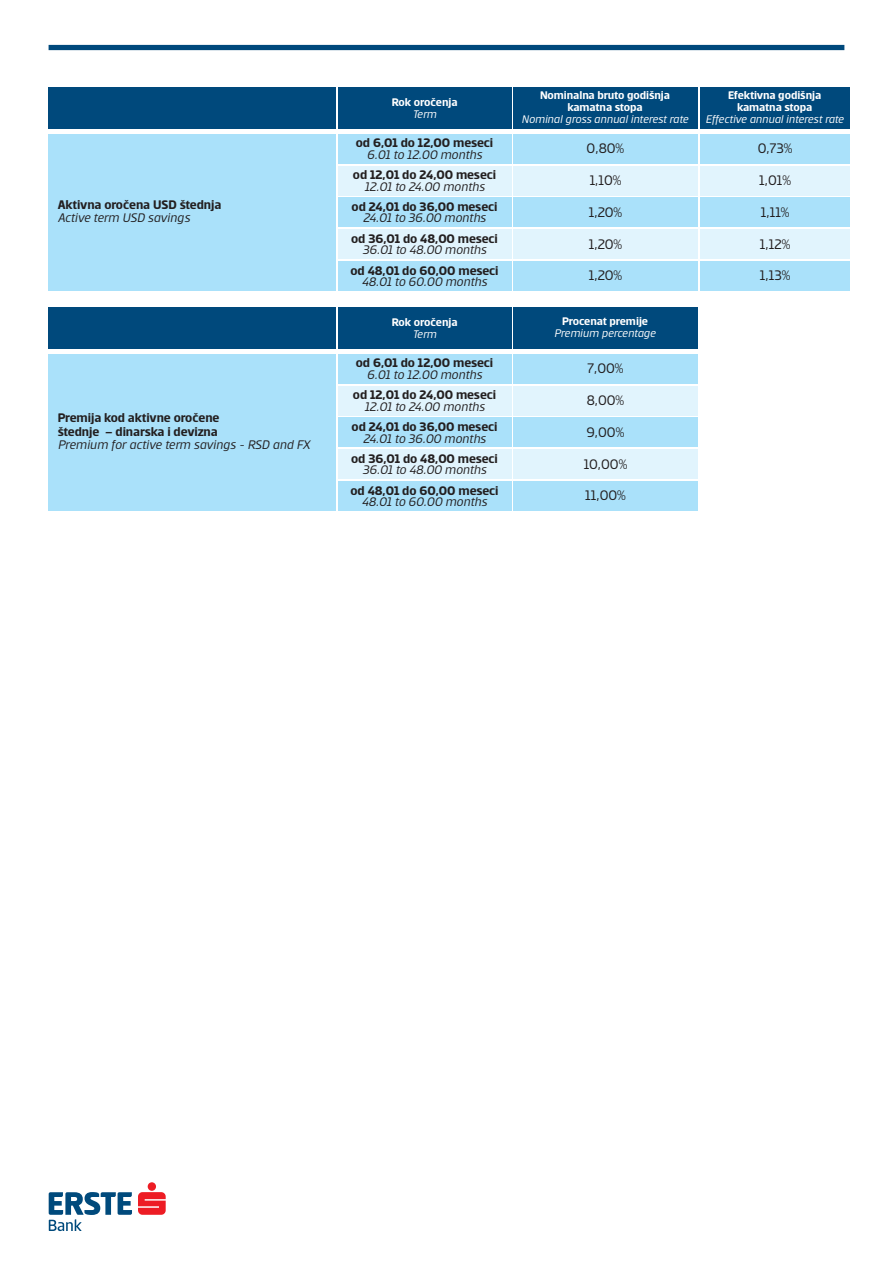
<style>
.page{position:relative;width:893px;height:1263px;background:#fff}
.page>*{position:absolute;margin:0;border:0;box-sizing:border-box;transform-origin:0 0}
.t1{font:15px "Erste";letter-spacing:-.01em;color:#231f20}
.t2{font:700 13.5px/13.5px "Erste";letter-spacing:-.01em;color:#231f20}
.t3{font:italic 13.5px "Erste";letter-spacing:-.01em;color:#231f20}
.t4{font:700 12px/12px "Erste";letter-spacing:-.01em;color:#fff;text-align:center}
.t5{font:italic 12px "Erste";letter-spacing:-.01em;color:#fff}
</style>
<div class="page">
<div style="left:49px;top:307px;width:287px;height:42px;background:#00497c"></div>
<div style="left:338px;top:354px;width:173px;height:30px;background:#aae1fa"></div>
<div style="left:338px;top:417px;width:173px;height:30px;background:#aae1fa"></div>
<div style="left:338px;top:481px;width:173px;height:30px;background:#aae1fa"></div>
<div style="left:338px;top:386px;width:173px;height:29px;background:#e1f4fd"></div>
<div style="left:338px;top:449px;width:173px;height:30px;background:#e1f4fd"></div>
<div style="left:338px;top:307px;width:173px;height:42px;background:#00497c"></div>
<div style="left:513px;top:354px;width:185px;height:30px;background:#aae1fa"></div>
<div style="left:513px;top:417px;width:185px;height:30px;background:#aae1fa"></div>
<div style="left:513px;top:481px;width:185px;height:30px;background:#aae1fa"></div>
<div style="left:513px;top:386px;width:185px;height:29px;background:#e1f4fd"></div>
<div style="left:513px;top:449px;width:185px;height:30px;background:#e1f4fd"></div>
<div style="left:513px;top:307px;width:185px;height:42px;background:#00497c"></div>
<div style="left:49px;top:481px;width:287px;height:30px;background:#aae1fa"></div>
<div style="left:49px;top:354px;width:287px;height:139px;background:#aae1fa"></div>
<div style="left:49px;top:87px;width:287px;height:42px;background:#00497c"></div>
<div style="left:338px;top:134px;width:173px;height:30px;background:#aae1fa"></div>
<div style="left:338px;top:197px;width:173px;height:30px;background:#aae1fa"></div>
<div style="left:338px;top:261px;width:173px;height:30px;background:#aae1fa"></div>
<div style="left:338px;top:166px;width:173px;height:29px;background:#e1f4fd"></div>
<div style="left:338px;top:229px;width:173px;height:30px;background:#e1f4fd"></div>
<div style="left:338px;top:87px;width:173px;height:42px;background:#00497c"></div>
<div style="left:513px;top:134px;width:185px;height:30px;background:#aae1fa"></div>
<div style="left:513px;top:197px;width:185px;height:30px;background:#aae1fa"></div>
<div style="left:513px;top:261px;width:185px;height:30px;background:#aae1fa"></div>
<div style="left:513px;top:166px;width:185px;height:29px;background:#e1f4fd"></div>
<div style="left:513px;top:229px;width:185px;height:30px;background:#e1f4fd"></div>
<div style="left:700px;top:134px;width:150px;height:30px;background:#aae1fa"></div>
<div style="left:700px;top:197px;width:150px;height:30px;background:#aae1fa"></div>
<div style="left:700px;top:261px;width:150px;height:30px;background:#aae1fa"></div>
<div style="left:700px;top:166px;width:150px;height:29px;background:#e1f4fd"></div>
<div style="left:700px;top:229px;width:150px;height:30px;background:#e1f4fd"></div>
<div style="left:513px;top:87px;width:185px;height:42px;background:#00497c"></div>
<div style="left:700px;top:87px;width:150px;height:42px;background:#00497c"></div>
<div style="left:49px;top:261px;width:287px;height:30px;background:#aae1fa"></div>
<div style="left:49px;top:134px;width:287px;height:139px;background:#aae1fa"></div>
<svg style="left:49px;top:1192px;width:83px;height:39px"></svg>
<svg style="left:138px;top:1182px;width:28px;height:33px"></svg>
<div style="left:49px;top:45px;width:795px;height:5px;background:#00497c"></div>
<p class="t2" style="left:58px;top:199px;width:165px">Aktivna oročena USD štednja</p>
<p class="t3" style="left:58px;top:212px;width:134px">Active term USD savings</p>
<p class="t2" style="left:58px;top:412px;width:163px">Premija kod aktivne oročene štednje – dinarska i devizna</p>
<p class="t3" style="left:58px;top:439px;width:254px">Premium for active term savings - RSD and FX</p>
<p class="t4" style="left:392px;top:97px;width:67px">Rok oročenja</p>
<p class="t5" style="left:413px;top:109px;width:25px">Term</p>
<p class="t4" style="left:540px;top:90px;width:131px">Nominalna bruto godišnja kamatna stopa</p>
<p class="t5" style="left:522px;top:114px;width:168px">Nominal gross annual interest rate</p>
<p class="t4" style="left:728px;top:90px;width:95px">Efektivna godišnja kamatna stopa</p>
<p class="t5" style="left:705px;top:114px;width:140px">Effective annual interest rate</p>
<p class="t2" style="left:356px;top:137px;width:139px">od 6,01 do 12,00 meseci</p>
<p class="t3" style="left:367px;top:149px;width:117px">6.01 to 12.00 months</p>
<p class="t1" style="left:587px;top:142px;width:39px">0,80%</p>
<p class="t1" style="left:758px;top:142px;width:36px">0,73%</p>
<p class="t2" style="left:353px;top:169px;width:145px">od 12,01 do 24,00 meseci</p>
<p class="t3" style="left:364px;top:181px;width:122px">12.01 to 24.00 months</p>
<p class="t2" style="left:352px;top:201px;width:147px">od 24,01 do 36,00 meseci</p>
<p class="t3" style="left:363px;top:212px;width:124px">24.01 to 36.00 months</p>
<p class="t2" style="left:351px;top:233px;width:148px">od 36,01 do 48,00 meseci</p>
<p class="t3" style="left:363px;top:244px;width:126px">36.01 to 48.00 months</p>
<p class="t2" style="left:351px;top:264px;width:150px">od 48,01 do 60,00 meseci</p>
<p class="t3" style="left:362px;top:276px;width:127px">48.01 to 60.00 months</p>
<p class="t1" style="left:590px;top:174px;width:33px">1,10%</p>
<p class="t1" style="left:589px;top:205px;width:35px">1,20%</p>
<p class="t1" style="left:589px;top:237px;width:35px">1,20%</p>
<p class="t1" style="left:589px;top:269px;width:35px">1,20%</p>
<p class="t1" style="left:759px;top:174px;width:33px">1,01%</p>
<p class="t1" style="left:761px;top:205px;width:30px">1,11%</p>
<p class="t1" style="left:760px;top:237px;width:32px">1,12%</p>
<p class="t1" style="left:760px;top:269px;width:32px">1,13%</p>
<p class="t4" style="left:392px;top:317px;width:67px">Rok oročenja</p>
<p class="t5" style="left:413px;top:329px;width:25px">Term</p>
<p class="t4" style="left:562px;top:316px;width:87px">Procenat premije</p>
<p class="t5" style="left:554px;top:328px;width:103px">Premium percentage</p>
<p class="t2" style="left:356px;top:357px;width:139px">od 6,01 do 12,00 meseci</p>
<p class="t3" style="left:367px;top:369px;width:117px">6.01 to 12.00 months</p>
<p class="t1" style="left:588px;top:362px;width:37px">7,00%</p>
<p class="t2" style="left:353px;top:389px;width:145px">od 12,01 do 24,00 meseci</p>
<p class="t3" style="left:364px;top:401px;width:122px">12.01 to 24.00 months</p>
<p class="t2" style="left:352px;top:421px;width:147px">od 24,01 do 36,00 meseci</p>
<p class="t3" style="left:363px;top:432px;width:124px">24.01 to 36.00 months</p>
<p class="t2" style="left:351px;top:453px;width:148px">od 36,01 do 48,00 meseci</p>
<p class="t3" style="left:363px;top:464px;width:126px">36.01 to 48.00 months</p>
<p class="t2" style="left:351px;top:484px;width:150px">od 48,01 do 60,00 meseci</p>
<p class="t3" style="left:362px;top:496px;width:127px">48.01 to 60.00 months</p>
<p class="t1" style="left:587px;top:394px;width:39px">8,00%</p>
<p class="t1" style="left:586px;top:425px;width:39px">9,00%</p>
<p class="t1" style="left:584px;top:457px;width:45px">10,00%</p>
<p class="t1" style="left:585px;top:489px;width:42px">11,00%</p>
</div>
